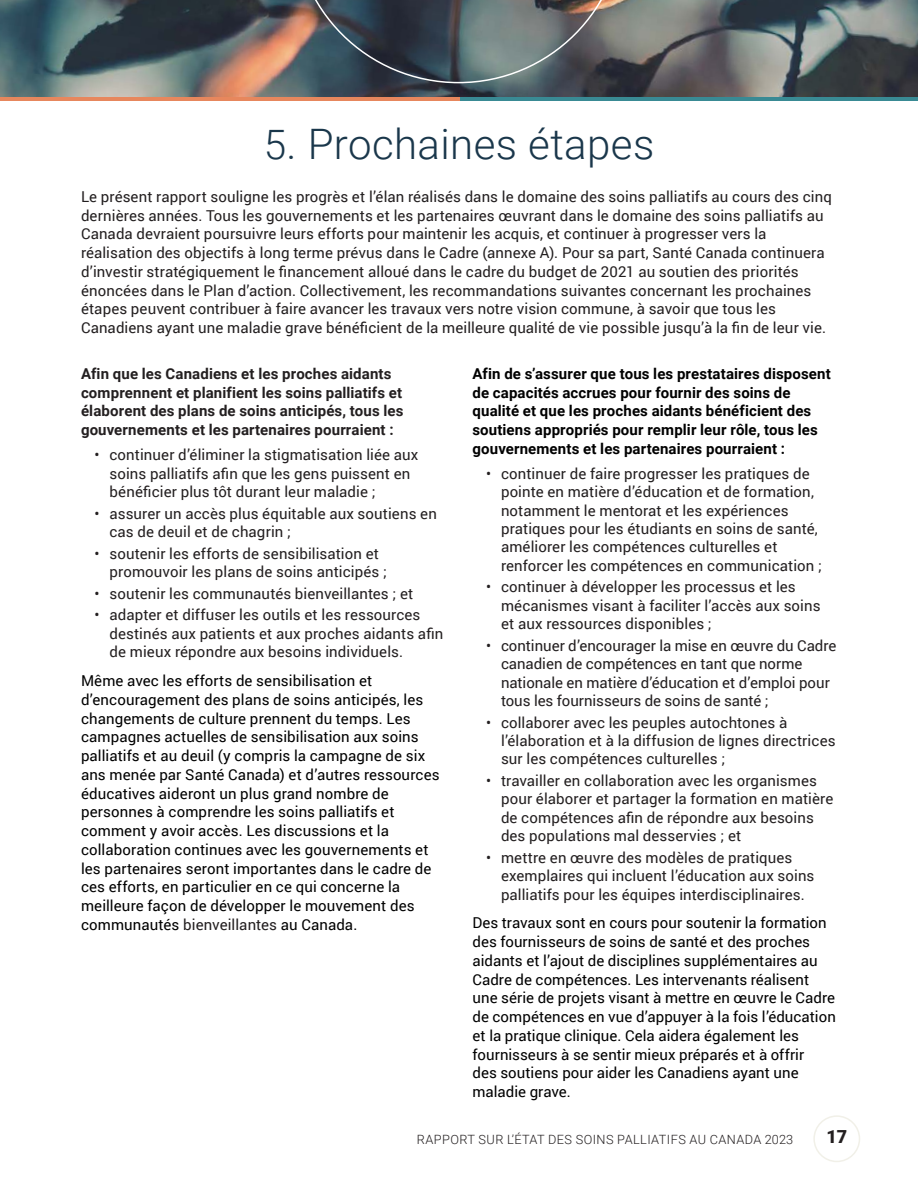
<style>
.page{position:relative;width:918px;height:1188px;background:#fff}
.page>*{position:absolute;margin:0;border:0;box-sizing:border-box;transform-origin:0 0}
.t1{font:300 42px "Roboto";letter-spacing:.01em;color:#1a374b}
.t2{font:900 18px "Roboto";color:#231f20}
.Body{font:15px/18.3px "Roboto";letter-spacing:.005em;color:#231f20}
.Body-2{font:15px/18.8px "Roboto";letter-spacing:.005em;color:#000}
.Body-3{font:700 15px/18.8px "Roboto";letter-spacing:.01em;color:#000}
.Body-4{font:700 15px/18.8px "Roboto";letter-spacing:.01em;color:#231f20}
.t3{font:300 12.75px "Roboto";letter-spacing:.035em;color:#231f20}
.s1{font-size:40.5px}
.s2{color:#231f20}
</style>
<div class="page">
<img style="left:0;top:0;width:918px;height:97px">
<svg style="left:293px;top:0;width:331px;height:83px"></svg>
<hr style="left:0;top:97px;width:918px;height:4px;background:#e7875d">
<hr style="left:460px;top:97px;width:458px;height:4px;background:#398a94">
<div style="left:813px;top:1115px;width:47px;height:47px;border:2px solid #f1f0e8;border-radius:50%"></div>
<h2 class="t1" style="left:264px;top:114px;width:392px"><span class="s1">5</span>. Prochaines étapes</h2>
<p class="Body" style="left:81px;top:187px;width:752px;line-height:18.8px">Le présent rapport souligne les progrès et l’élan réalisés dans le domaine des soins palliatifs au cours des cinq dernières années. Tous les gouvernements et les partenaires œuvrant dans le domaine des soins palliatifs au Canada devraient poursuivre leurs efforts pour maintenir les acquis, et continuer à progresser vers la réalisation des objectifs à long terme prévus dans le Cadre (annexe A). Pour sa part, Santé Canada continuera d’investir stratégiquement le financement alloué dans le cadre du budget de 2021 au soutien des priorités énoncées dans le Plan d’action. Collectivement, les recommandations suivantes concernant les prochaines étapes peuvent contribuer à faire avancer les travaux vers notre vision commune, à savoir que tous les Canadiens ayant une maladie grave bénéficient de la meilleure qualité de vie possible jusqu’à la fin de leur vie.</p>
<p class="Body-4" style="left:81px;top:364px;width:324px">Afin que les Canadiens et les proches aidants comprennent et planifient les soins palliatifs et élaborent des plans de soins anticipés, tous les gouvernements et les partenaires pourraient :</p>
<p class="Body" style="left:110px;top:445px;width:310px;text-indent:-15px">• continuer d’éliminer la stigmatisation liée aux soins palliatifs afin que les gens puissent en bénéficier plus tôt durant leur maladie ;</p>
<p class="Body" style="left:110px;top:503px;width:329px;text-indent:-15px">• assurer un accès plus équitable aux soutiens en cas de deuil et de chagrin ;</p>
<p class="Body" style="left:110px;top:543px;width:279px;text-indent:-15px">• soutenir les efforts de sensibilisation et promouvoir les plans de soins anticipés ;</p>
<p class="Body" style="left:94px;top:583px;width:320px">• soutenir les communautés bienveillantes ; et</p>
<p class="Body" style="left:110px;top:605px;width:335px;text-indent:-15px">• adapter et diffuser les outils et les ressources destinés aux patients et aux proches aidants afin de mieux répondre aux besoins individuels.</p>
<p class="Body-2" style="left:81px;top:671px;width:360px">Même avec les efforts de sensibilisation et d’encouragement des plans de soins anticipés, les changements de culture prennent du temps. Les campagnes actuelles de sensibilisation aux soins palliatifs et au deuil (y compris la campagne de six ans menée par Santé Canada) et d’autres ressources éducatives aideront un plus grand nombre de personnes à comprendre les soins palliatifs et comment y avoir accès. Les discussions et la collaboration continues avec les gouvernements et les partenaires seront importantes dans le cadre de ces efforts, en particulier en ce qui concerne la meilleure façon de développer le mouvement des communautés <span class="s2">bienveillantes</span> au Canada.</p>
<p class="Body-3" style="left:472px;top:364px;width:360px">Afin de s’assurer que tous les prestataires disposent de capacités accrues pour fournir des soins de qualité et que les proches aidants bénéficient des soutiens appropriés pour remplir leur rôle, tous les gouvernements et les partenaires pourraient :</p>
<p class="Body" style="left:501px;top:464px;width:323px;text-indent:-15px">• continuer de faire progresser les pratiques de pointe en matière d’éducation et de formation, notamment le mentorat et les expériences pratiques pour les étudiants en soins de santé, améliorer les compétences culturelles et renforcer les compétences en communication ;</p>
<p class="Body" style="left:501px;top:577px;width:321px;text-indent:-15px">• continuer à développer les processus et les mécanismes visant à faciliter l’accès aux soins et aux ressources disponibles ;</p>
<p class="Body" style="left:501px;top:636px;width:337px;text-indent:-15px">• continuer d’encourager la mise en œuvre du Cadre canadien de compétences en tant que norme nationale en matière d’éducation et d’emploi pour tous les fournisseurs de soins de santé ;</p>
<p class="Body" style="left:501px;top:712px;width:336px;text-indent:-15px">• collaborer avec les peuples autochtones à l’élaboration et à la diffusion de lignes directrices sur les compétences culturelles ;</p>
<p class="Body" style="left:501px;top:771px;width:334px;text-indent:-15px">• travailler en collaboration avec les organismes pour élaborer et partager la formation en matière de compétences afin de répondre aux besoins des populations mal desservies ; et</p>
<p class="Body" style="left:501px;top:847px;width:315px;text-indent:-15px">• mettre en œuvre des modèles de pratiques exemplaires qui incluent l’éducation aux soins palliatifs pour les équipes interdisciplinaires.</p>
<p class="Body-2" style="left:472px;top:913px;width:365px">Des travaux sont en cours pour soutenir la formation des fournisseurs de soins de santé et des proches aidants et l’ajout de disciplines supplémentaires au Cadre de compétences. Les intervenants réalisent une série de projets visant à mettre en œuvre le Cadre de compétences en vue d’appuyer à la fois l’éducation et la pratique clinique. Cela aidera également les fournisseurs à se sentir mieux préparés et à offrir<br>des soutiens pour aider les Canadiens ayant une maladie grave.</p>
<p class="t3" style="left:417px;top:1131px;width:378px">RAPPORT SUR L’ÉTAT DES SOINS PALLIATIFS AU CANADA 2023</p>
<p class="t2" style="left:826px;top:1124px;width:22px">17</p>
</div>
